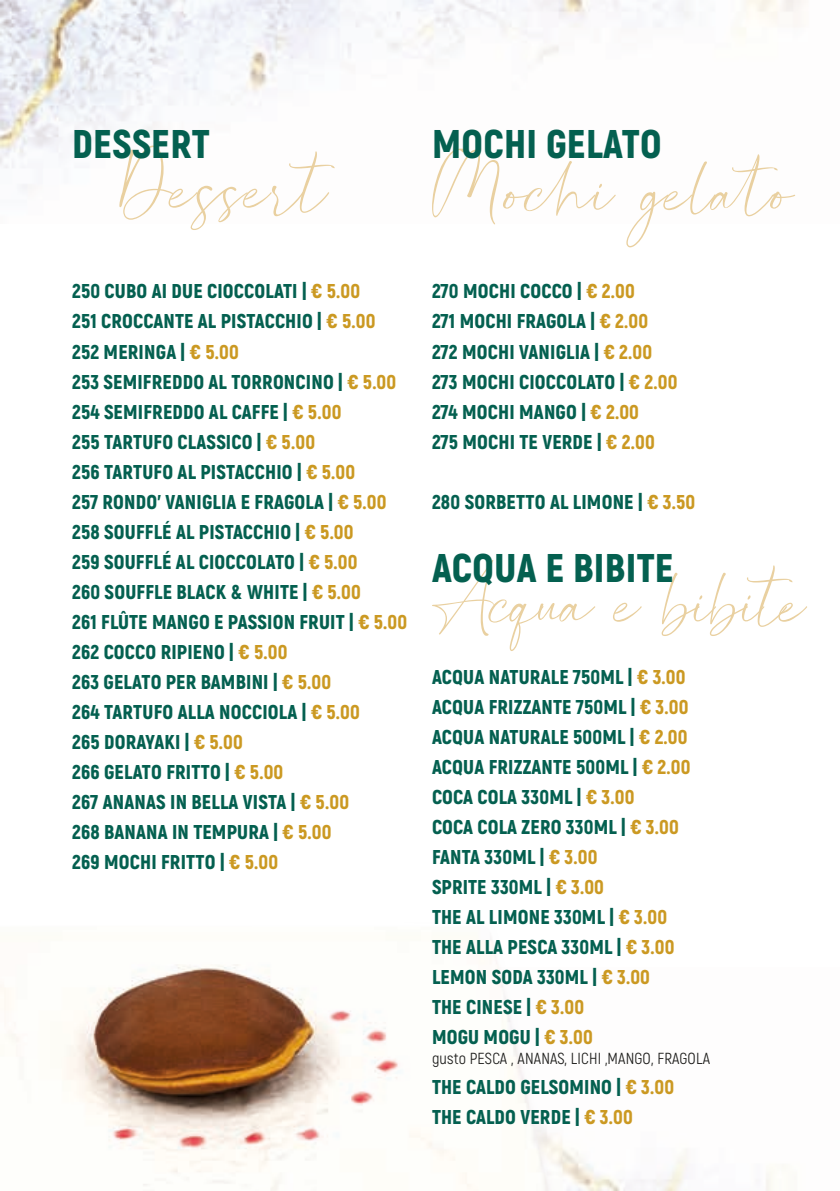
<style>
.page{position:relative;width:840px;height:1191px;background:#fff}
.page>*{position:absolute;margin:0;border:0;box-sizing:border-box;transform-origin:0 0}
.t1{font:113.2px "Southland";letter-spacing:-.005em;color:#e9d0a0}
.t2{font:900 40px "Akrobat";letter-spacing:.01em;color:#046050}
.t3{font:900 20px/30px "Akrobat";letter-spacing:.01em;color:#046050}
.t4{font:16px "Akrobat";letter-spacing:.01em;color:#1d1d1b}
.s1{color:#cb9922}
</style>
<div class="page">
<img style="left:569px;top:1149px;width:204px;height:42px">
<img style="left:0;top:0;width:804px;height:189px">
<img style="left:0;top:945px;width:569px;height:246px">
<h2 class="t2" style="left:72px;top:118px;width:139px">DESSERT</h2>
<h2 class="t2" style="left:432px;top:118px;width:231px">MOCHI GELATO</h2>
<h1 class="t1" style="left:119px;top:134px;width:675px">Dessert Mochi gelato</h1>
<p class="t3" style="left:72px;top:276px;width:336px">250 CUBO AI DUE CIOCCOLATI | <span class="s1">€ 5.00<br></span>251 CROCCANTE AL PISTACCHIO | <span class="s1">€ 5.00<br></span>252 MERINGA | <span class="s1">€ 5.00<br></span>253 SEMIFREDDO AL TORRONCINO | <span class="s1">€ 5.00<br></span>254 SEMIFREDDO AL CAFFE | <span class="s1">€ 5.00<br></span>255 TARTUFO CLASSICO | <span class="s1">€ 5.00<br></span>256 TARTUFO AL PISTACCHIO | <span class="s1">€ 5.00<br></span>257 RONDO’ VANIGLIA E FRAGOLA | <span class="s1">€ 5.00<br></span>258 SOUFFLÉ AL PISTACCHIO | <span class="s1">€ 5.00<br></span>259 SOUFFLÉ AL CIOCCOLATO | <span class="s1">€ 5.00<br></span>260 SOUFFLE BLACK &amp; WHITE | <span class="s1">€ 5.00<br></span>261 FLÛTE MANGO E PASSION FRUIT | <span class="s1">€ 5.00<br></span>262 COCCO RIPIENO | <span class="s1">€ 5.00<br></span>263 GELATO PER BAMBINI | <span class="s1">€ 5.00<br></span>264 TARTUFO ALLA NOCCIOLA | <span class="s1">€ 5.00<br></span>265 DORAYAKI | <span class="s1">€ 5.00<br></span>266 GELATO FRITTO | <span class="s1">€ 5.00<br></span>267 ANANAS IN BELLA VISTA | <span class="s1">€ 5.00<br></span>268 BANANA IN TEMPURA | <span class="s1">€ 5.00<br></span>269 MOCHI FRITTO | <span class="s1">€ 5.00</span></p>
<p class="t3" style="left:432px;top:276px;width:247px">270 MOCHI COCCO | <span class="s1">€ 2.00<br></span>271 MOCHI FRAGOLA | <span class="s1">€ 2.00<br></span>272 MOCHI VANIGLIA | <span class="s1">€ 2.00<br></span>273 MOCHI CIOCCOLATO | <span class="s1">€ 2.00<br></span>274 MOCHI MANGO | <span class="s1">€ 2.00<br></span>275 MOCHI TE VERDE | <span class="s1">€ 2.00</span></p>
<p class="t3" style="left:432px;top:486px;width:264px">280 SORBETTO AL LIMONE | <span class="s1">€ 3.50</span></p>
<h2 class="t2" style="left:432px;top:542px;width:243px">ACQUA E BIBITE</h2>
<h1 class="t1" style="left:432px;top:545px;width:375px">Acqua e bibite</h1>
<p class="t3" style="left:432px;top:662px;width:260px">ACQUA NATURALE 750ML | <span class="s1">€ 3.00<br></span>ACQUA FRIZZANTE 750ML | <span class="s1">€ 3.00<br></span>ACQUA NATURALE 500ML | <span class="s1">€ 2.00<br></span>ACQUA FRIZZANTE 500ML | <span class="s1">€ 2.00<br></span>COCA COLA 330ML | <span class="s1">€ 3.00<br></span>COCA COLA ZERO 330ML | <span class="s1">€ 3.00<br></span>FANTA 330ML | <span class="s1">€ 3.00<br></span>SPRITE 330ML | <span class="s1">€ 3.00<br></span>THE AL LIMONE 330ML | <span class="s1">€ 3.00<br></span>THE ALLA PESCA 330ML | <span class="s1">€ 3.00<br></span>LEMON SODA 330ML | <span class="s1">€ 3.00<br></span>THE CINESE | <span class="s1">€ 3.00<br></span>MOGU MOGU | <span class="s1">€ 3.00</span></p>
<p class="t4" style="left:432px;top:1049px;width:279px">gusto PESCA , ANANAS, LICHI ,MANGO, FRAGOLA</p>
<p class="t3" style="left:432px;top:1072px;width:243px">THE CALDO GELSOMINO | <span class="s1">€ 3.00<br></span>THE CALDO VERDE | <span class="s1">€ 3.00</span></p>
</div>
